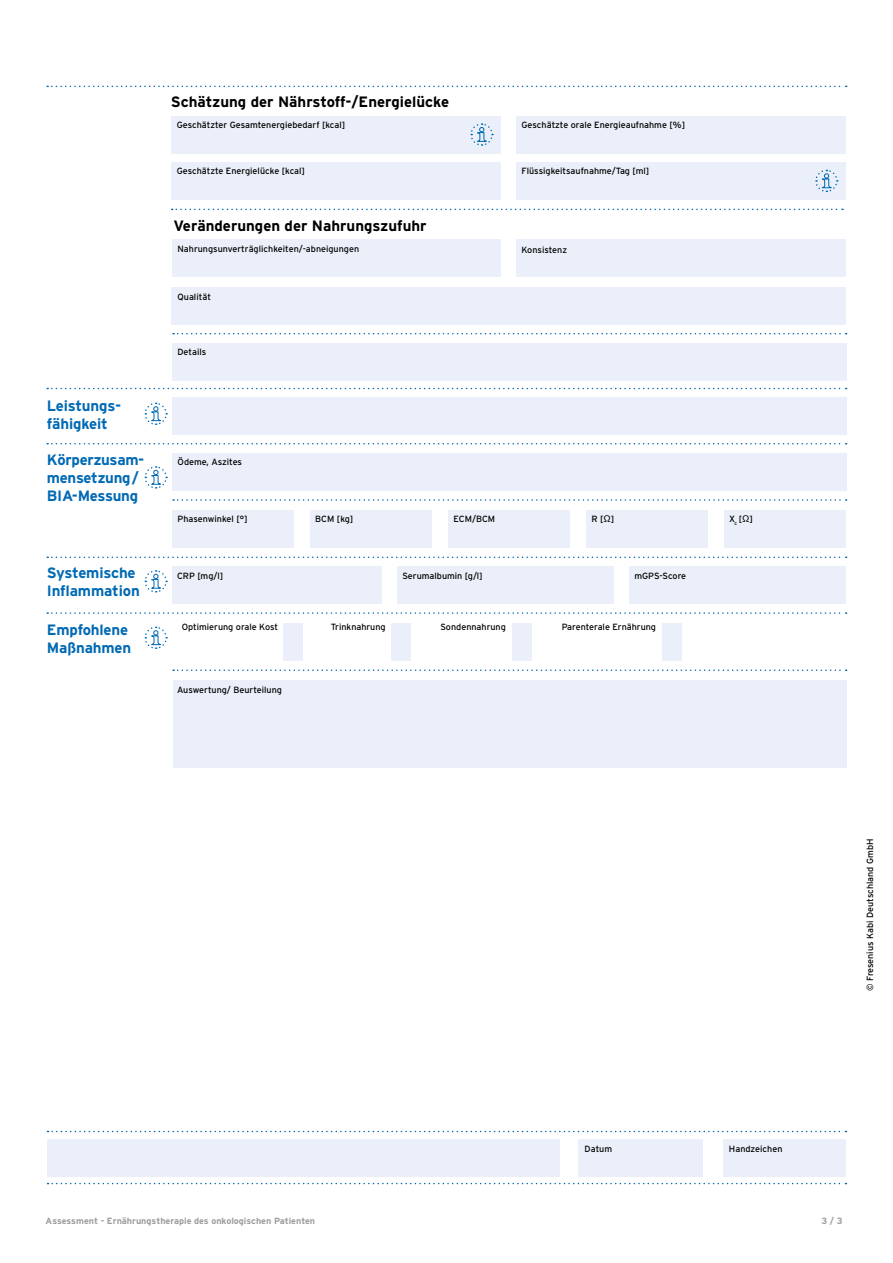
<style>
.page{position:relative;width:893px;height:1263px;background:#fff}
.page>*{position:absolute;margin:0;border:0;box-sizing:border-box;transform-origin:0 0}
.t1{font:700 15px/18px "Interstate";letter-spacing:-.01em;color:#006ab4}
.t2{font:700 15px "Interstate";color:#000}
.t3{font:9px "Interstate";color:#000}
.t4{font:700 9px "Interstate";color:#9d9d9c}
.s1{font-family:"Verdana"}
</style>
<div class="page">
<div style="left:173px;top:680px;width:674px;height:88px;background:#eaeff9"></div>
<div style="left:516px;top:162px;width:329px;height:38px;background:#eaeff9"></div>
<div style="left:171px;top:116px;width:330px;height:37px;background:#eaeff9"></div>
<div style="left:516px;top:240px;width:330px;height:37px;background:#eaeff9"></div>
<div style="left:171px;top:287px;width:675px;height:37px;background:#eaeff9"></div>
<div style="left:171px;top:162px;width:330px;height:38px;background:#eaeff9"></div>
<div style="left:516px;top:116px;width:329px;height:37px;background:#eaeff9"></div>
<svg style="left:172px;top:209px;width:671px;height:1px"></svg>
<div style="left:172px;top:240px;width:329px;height:37px;background:#eaeff9"></div>
<div style="left:172px;top:343px;width:674px;height:38px;background:#eaeff9"></div>
<svg style="left:173px;top:333px;width:674px;height:1px"></svg>
<svg style="left:47px;top:86px;width:800px;height:1px"></svg>
<div style="left:172px;top:453px;width:674px;height:38px;background:#eaeff9"></div>
<div style="left:47px;top:1138px;width:512px;height:38px;background:#eaeff9"></div>
<div style="left:724px;top:1138px;width:122px;height:38px;background:#eaeff9"></div>
<div style="left:578px;top:1138px;width:125px;height:38px;background:#eaeff9"></div>
<svg style="left:48px;top:1183px;width:798px;height:1px"></svg>
<svg style="left:48px;top:1131px;width:798px;height:1px"></svg>
<div style="left:172px;top:510px;width:122px;height:38px;background:#eaeff9"></div>
<div style="left:310px;top:510px;width:122px;height:38px;background:#eaeff9"></div>
<div style="left:448px;top:510px;width:122px;height:38px;background:#eaeff9"></div>
<div style="left:586px;top:510px;width:122px;height:38px;background:#eaeff9"></div>
<div style="left:172px;top:397px;width:674px;height:38px;background:#eaeff9"></div>
<svg style="left:173px;top:499px;width:674px;height:2px"></svg>
<svg style="left:47px;top:443px;width:800px;height:1px"></svg>
<svg style="left:47px;top:388px;width:800px;height:1px"></svg>
<div style="left:172px;top:566px;width:209px;height:38px;background:#eaeff9"></div>
<div style="left:398px;top:566px;width:216px;height:38px;background:#eaeff9"></div>
<div style="left:630px;top:566px;width:216px;height:38px;background:#eaeff9"></div>
<svg style="left:47px;top:612px;width:800px;height:2px"></svg>
<div style="left:283px;top:623px;width:20px;height:37px;background:#eaeff9"></div>
<div style="left:512px;top:623px;width:19px;height:37px;background:#eaeff9"></div>
<div style="left:392px;top:623px;width:19px;height:37px;background:#eaeff9"></div>
<div style="left:662px;top:623px;width:20px;height:37px;background:#eaeff9"></div>
<svg style="left:144px;top:626px;width:24px;height:23px"></svg>
<svg style="left:144px;top:570px;width:24px;height:23px"></svg>
<svg style="left:144px;top:466px;width:24px;height:23px"></svg>
<svg style="left:144px;top:402px;width:24px;height:23px"></svg>
<svg style="left:815px;top:169px;width:23px;height:24px"></svg>
<svg style="left:470px;top:123px;width:24px;height:23px"></svg>
<div style="left:724px;top:510px;width:122px;height:38px;background:#eaeff9"></div>
<svg style="left:47px;top:556px;width:800px;height:2px"></svg>
<svg style="left:173px;top:669px;width:674px;height:2px"></svg>
<h1 class="t1" style="left:47px;top:396px;width:76px">Leistungs&shy;fähigkeit</h1>
<h1 class="t1" style="left:47px;top:451px;width:99px">Körperzusam&shy;mensetzung/<br>BIA-Messung</h1>
<h1 class="t1" style="left:47px;top:564px;width:94px">Systemische<br>Inflammation</h1>
<h1 class="t1" style="left:47px;top:620px;width:86px">Empfohlene<br>Maßnahmen</h1>
<h1 class="t2" style="left:171px;top:94px;width:280px">Schätzung der Nährstoff-/Energielücke</h1>
<p class="t3" style="left:177px;top:120px;width:170px">Geschätzter Gesamtenergiebedarf [kcal]</p>
<p class="t3" style="left:177px;top:166px;width:130px">Geschätzte Energielücke [kcal]</p>
<h1 class="t2" style="left:173px;top:217px;width:255px">Veränderungen der Nahrungszufuhr</h1>
<p class="t3" style="left:178px;top:244px;width:183px">Nahrungsunverträglichkeiten/-abneigungen</p>
<p class="t3" style="left:178px;top:292px;width:35px">Qualität</p>
<p class="t3" style="left:178px;top:347px;width:30px">Details</p>
<p class="t3" style="left:178px;top:457px;width:66px">Ödeme, Aszites</p>
<p class="t3" style="left:521px;top:120px;width:165px">Geschätzte orale Energieaufnahme [%]</p>
<p class="t3" style="left:521px;top:166px;width:129px">Flüssigkeitsaufnahme/Tag [ml]</p>
<p class="t3" style="left:521px;top:245px;width:47px">Konsistenz</p>
<p class="t3" style="left:178px;top:514px;width:72px">Phasenwinkel [°]</p>
<p class="t3" style="left:315px;top:514px;width:40px">BCM [kg]</p>
<p class="t3" style="left:454px;top:514px;width:43px">ECM/BCM</p>
<p class="t3" style="left:591px;top:514px;width:24px">R [<span class="s1">Ω</span>]</p>
<p class="t3" style="left:177px;top:571px;width:48px">CRP [mg/l]</p>
<p class="t3" style="left:402px;top:570px;width:82px">Serumalbumin [g/l]</p>
<p class="t3" style="left:634px;top:571px;width:53px">mGPS-Score</p>
<p class="t3" style="left:182px;top:622px;width:98px">Optimierung orale Kost</p>
<p class="t3" style="left:331px;top:622px;width:56px">Trinknahrung</p>
<p class="t3" style="left:440px;top:622px;width:67px">Sondennahrung</p>
<p class="t3" style="left:562px;top:622px;width:96px">Parenterale Ernährung</p>
<p class="t3" style="left:177px;top:685px;width:106px">Auswertung/ Beurteilung</p>
<p class="t3" style="left:729px;top:514px;width:25px">X<sub>c</sub> [<span class="s1">Ω</span>]</p>
<p class="t3" style="left:865px;top:991px;width:154px;rotate:-90deg">© Fresenius Kabi Deutschland GmbH</p>
<p class="t3" style="left:585px;top:1144px;width:29px">Datum</p>
<p class="t3" style="left:729px;top:1144px;width:55px">Handzeichen</p>
<p class="t4" style="left:46px;top:1215px;width:271px">Assessment - Ernährungstherapie des onkologischen Patienten</p>
<p class="t4" style="left:821px;top:1215px;width:23px">3 / 3</p>
</div>
